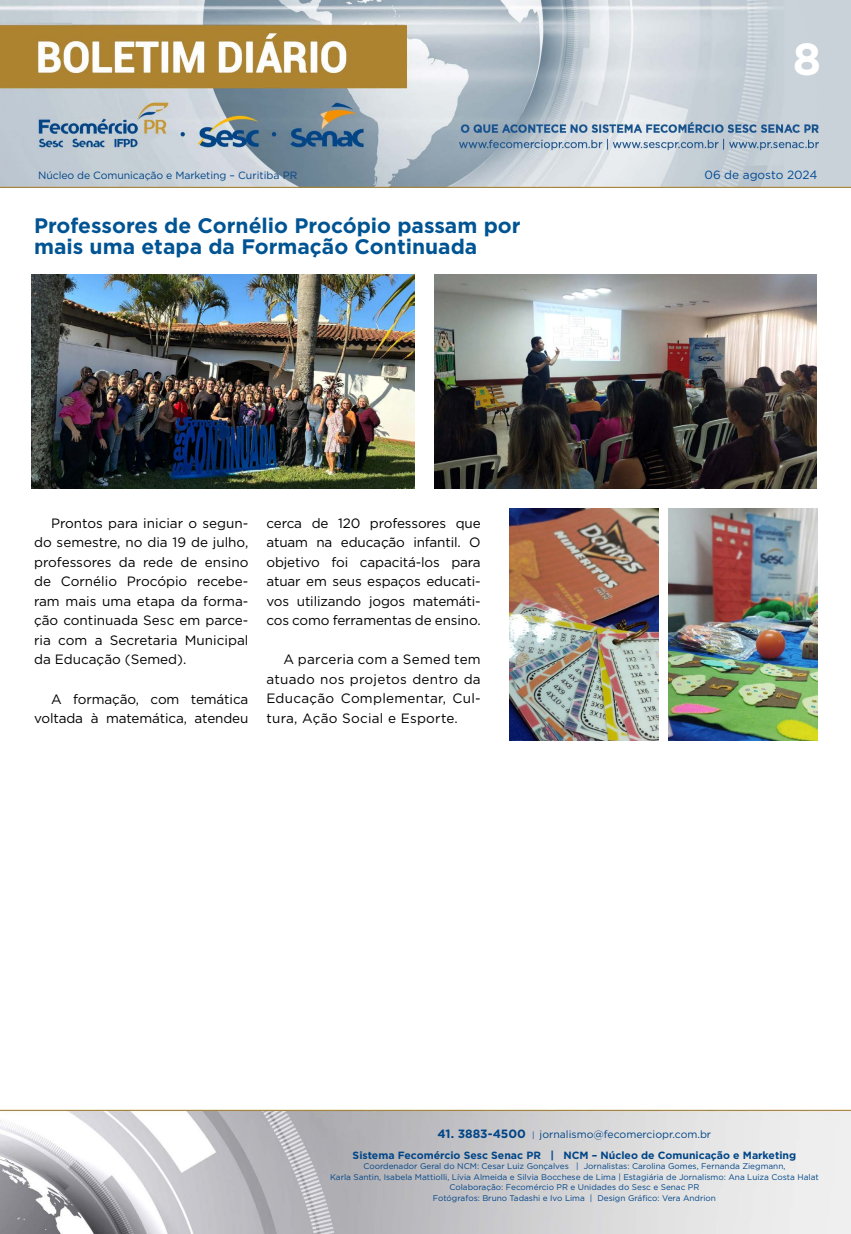
<style>
.page{position:relative;width:851px;height:1234px;background:#fff}
.page>*{position:absolute;margin:0;border:0;box-sizing:border-box;transform-origin:0 0}
.t1{font:700 45px "Gotham";color:#fff}
.t2{font:700 21px/21px "Gotham";color:#005493}
.t3{font:13.5px/19.5px "Gotham";letter-spacing:-.01em;color:#000;text-align:justify}
.t4{font:11.85px "Gotham";color:#004a93}
.t5{font:700 10.5px/21px "Gotham";color:#004587;text-align:center}
.t6{font:10.5px "Gotham";letter-spacing:-.01em;color:#004587}
.t7{font:8.25px/10.5px "Gotham";color:#004587;text-align:center}
.s1{font-size:12px}
.s2{font-weight:400;font-size:8.25px}
.s3{font-weight:400}
</style>
<div class="page">
<img style="left:0;top:0;width:850px;height:188px">
<img style="left:0;top:1109px;width:850px;height:124px">
<img style="left:32px;top:274px;width:382px;height:215px">
<img style="left:434px;top:274px;width:382px;height:215px">
<img style="left:509px;top:508px;width:149px;height:232px">
<img style="left:668px;top:508px;width:149px;height:232px">
<h1 class="t1" style="left:792px;top:29px;width:30px">8</h1>
<p class="t6" style="left:38px;top:168px;width:260px">Núcleo de Comunicação e Marketing – Curitiba PR</p>
<p class="t4" style="left:704px;top:167px;width:114px">06 de agosto 2024</p>
<h2 class="t2" style="left:34px;top:214px;width:488px">Professores de Cornélio Procópio passam por mais uma etapa da Formação Continuada</h2>
<p class="t3" style="left:34px;top:513px;width:216px;text-indent:17px">Prontos para iniciar o segun&shy;do semestre, no dia 19 de julho, professores da rede de ensino de Cornélio Procópio recebe&shy;ram mais uma etapa da forma&shy;ção continuada Sesc em parce&shy;ria com a Secretaria Municipal da Educação (Semed).</p>
<p class="t3" style="left:34px;top:688px;width:216px;text-align:right">A formação, com temática voltada à matemática, atendeu</p>
<p class="t3" style="left:266px;top:513px;width:216px">cerca de 120 professores que atuam na educação infantil. O objetivo foi capacitá-los para atuar em seus espaços educati&shy;vos utilizando jogos matemáti&shy;cos como ferramentas de ensino.</p>
<p class="t3" style="left:266px;top:649px;width:216px;text-indent:17px">A parceria com a Semed tem atuado nos projetos dentro da Educação Complementar, Cul&shy;tura, Ação Social e Esporte.</p>
<p class="t5" style="left:352px;top:1122px;width:445px"><span class="s1">41. 3883-4500</span> <span class="s2">|</span> <span class="s3">jornalismo@fecomerciopr.com.br<br></span>Sistema Fecomércio Sesc Senac PR | NCM – Núcleo de Comunicação e Marketing</p>
<p class="t7" style="left:330px;top:1160px;width:490px">Coordenador Geral do NCM: Cesar Luiz Gonçalves | Jornalistas: Carolina Gomes, Fernanda Ziegmann,<br>Karla Santin, Isabela Mattiolli, Lívia Almeida e Silvia Bocchese de Lima | Estagiária de Jornalismo: Ana Luiza Costa Halat Colaboração: Fecomércio PR e Unidades do Sesc e Senac PR<br>Fotógrafos: Bruno Tadashi e Ivo Lima | Design Gráfico: Vera Andrion</p>
</div>
